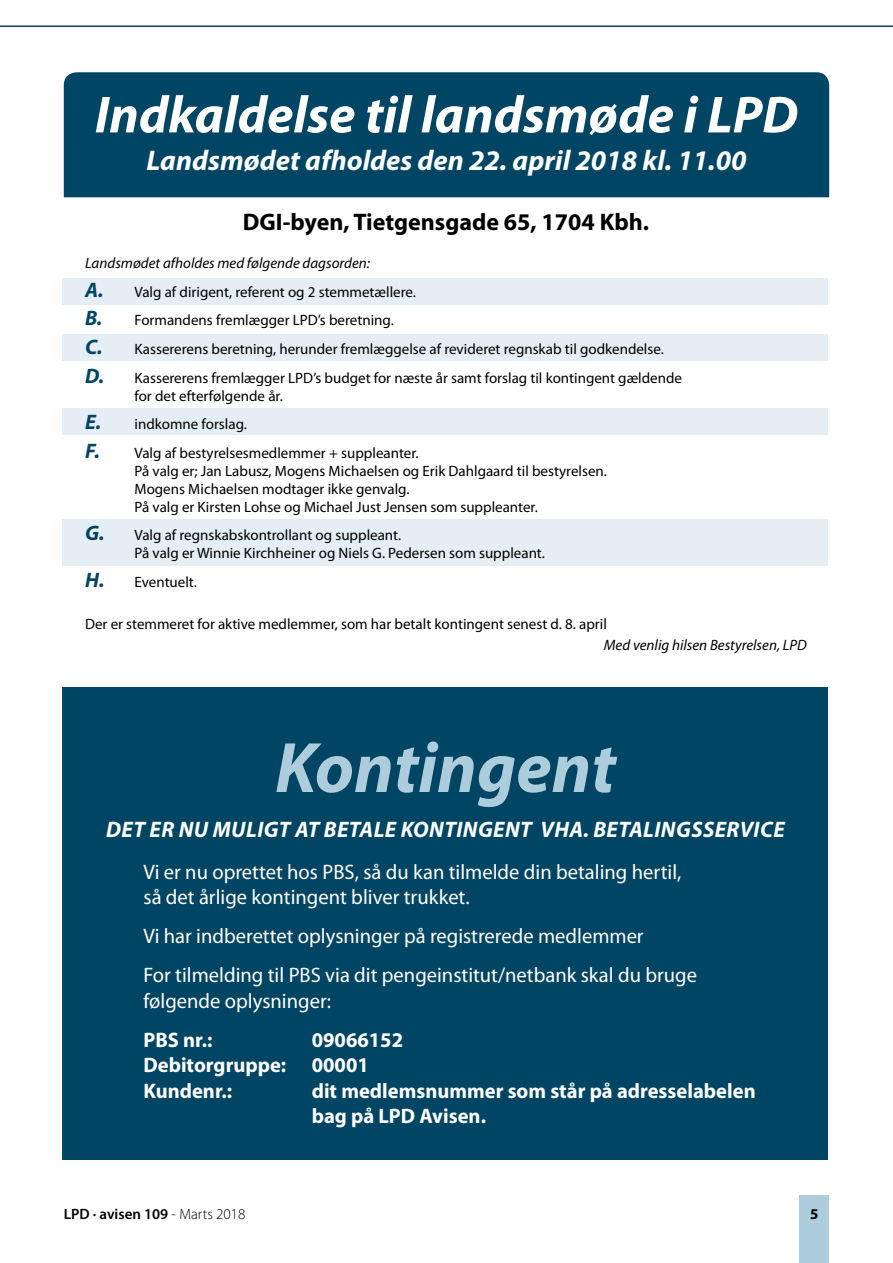
<style>
.page{position:relative;width:893px;height:1263px;background:#fff}
.page>*{position:absolute;margin:0;border:0;box-sizing:border-box;transform-origin:0 0}
.t1{font:italic 700 72px "Myriad Pro";color:#adccdc}
.t2{font:italic 700 52.5px "Myriad Pro";color:#fff}
.t3{font:italic 700 28.5px "Myriad Pro";color:#fff}
.t4{font:700 24px "Myriad Pro";color:#000}
.t5{font:italic 700 22.5px "Myriad Pro";letter-spacing:.02em;color:#fff}
.t6{font:21px/25.5px "Myriad Pro";color:#fff}
.t7{font:700 21px/25.5px "Myriad Pro";color:#fff}
.t8{font:15px/28.5px "Myriad Pro";color:#000}
.t9{font:italic 15px "Myriad Pro";color:#000}
.t10{font:600 15px "Myriad Pro";color:#000}
.t11{font:700 15px "Myriad Pro";color:#000}
.s1{font-style:italic}
.s2{font-weight:700;font-style:italic;font-size:21px;color:#004562}
.s3{font-weight:300}
</style>
<div class="page">
<div style="left:63px;top:278px;width:765px;height:26px;background:#e4eef4"></div>
<div style="left:63px;top:334px;width:765px;height:27px;background:#e4eef4"></div>
<div style="left:63px;top:409px;width:765px;height:26px;background:#e4eef4"></div>
<div style="left:63px;top:520px;width:765px;height:46px;background:#e4eef4"></div>
<div style="left:63px;top:687px;width:765px;height:473px;background:#004563"></div>
<div style="left:64px;top:72px;width:765px;height:125px;background:#004563"></div>
<div style="left:799px;top:1195px;width:30px;height:68px;background:#adccdc"></div>
<hr style="left:0;top:26px;width:893px;height:1px;background:#004562">
<h2 class="t2" style="left:95px;top:86px;width:705px">Indkaldelse til landsmøde i LPD</h2>
<h3 class="t3" style="left:146px;top:145px;width:602px">Landsmødet afholdes den 22. april 2018 kl. 11.00</h3>
<h3 class="t4" style="left:243px;top:206px;width:408px">DGI-byen, Tietgensgade 65, 1704 Kbh.</h3>
<p class="t8" style="left:85px;top:249px;width:599px"><span class="s1">Landsmødet afholdes med følgende dagsorden:<br></span><span class="s2">A.</span> Valg af dirigent, referent og 2 stemmetællere.<br><span class="s2">B.</span> Formandens fremlægger LPD’s beretning.<br><span class="s2">C.</span> Kassererens beretning, herunder fremlæggelse af revideret regnskab til godkendelse.<br><span class="s2">D.</span> Kassererens fremlægger LPD’s budget for næste år samt forslag til kontingent gældende</p>
<p class="t8" style="left:85px;top:381px;width:335px;text-indent:50px">for det efterfølgende år.<br><span class="s2">E.</span> indkomne forslag.<br><span class="s2">F.</span> Valg af bestyrelsesmedlemmer + suppleanter.</p>
<p class="t8" style="left:135px;top:462px;width:474px;line-height:18px">På valg er; Jan Labusz, Mogens Michaelsen og Erik Dahlgaard til bestyrelsen.<br>Mogens Michaelsen modtager ikke genvalg.<br>På valg er Kirsten Lohse og Michael Just Jensen som suppleanter.</p>
<p class="t8" style="left:135px;top:526px;width:412px;line-height:18px;text-indent:-50px"><span class="s2">G.</span> Valg af regnskabskontrollant og suppleant.<br>På valg er Winnie Kirchheiner og Niels G. Pedersen som suppleant.</p>
<p class="t8" style="left:85px;top:567px;width:113px"><span class="s2">H.</span> Eventuelt.</p>
<p class="t8" style="left:85px;top:609px;width:523px">Der er stemmeret for aktive medlemmer, som har betalt kontingent senest d. 8. april</p>
<p class="t9" style="left:604px;top:635px;width:204px">Med venlig hilsen Bestyrelsen, LPD</p>
<h1 class="t1" style="left:275px;top:728px;width:342px">Kontingent</h1>
<h3 class="t5" style="left:106px;top:817px;width:680px">DET ER NU MULIGT AT BETALE KONTINGENT VHA. BETALINGSSERVICE</h3>
<h3 class="t6" style="left:144px;top:859px;width:539px">Vi er nu oprettet hos PBS, så du kan tilmelde din betaling hertil, så det årlige kontingent bliver trukket.</h3>
<h3 class="t6" style="left:144px;top:917px;width:555px;line-height:39px">Vi har indberettet oplysninger på registrerede medlemmer<br>For tilmelding til PBS via dit pengeinstitut/netbank skal du bruge</h3>
<h3 class="t6" style="left:144px;top:988px;width:189px">følgende oplysninger:</h3>
<h3 class="t7" style="left:144px;top:1026px;width:70px">PBS nr.:</h3>
<h3 class="t7" style="left:144px;top:1026px;width:261px;text-indent:168px">09066152<br>Debitorgruppe: 00001<br>Kundenr.:</h3>
<h3 class="t7" style="left:312px;top:1077px;width:445px">dit medlemsnummer som står på adresselabelen bag på LPD Avisen.</h3>
<p class="t10" style="left:64px;top:1204px;width:183px">LPD · avisen 109 <span class="s3">- Marts 2018</span></p>
<p class="t11" style="left:810px;top:1204px;width:10px">5</p>
</div>
